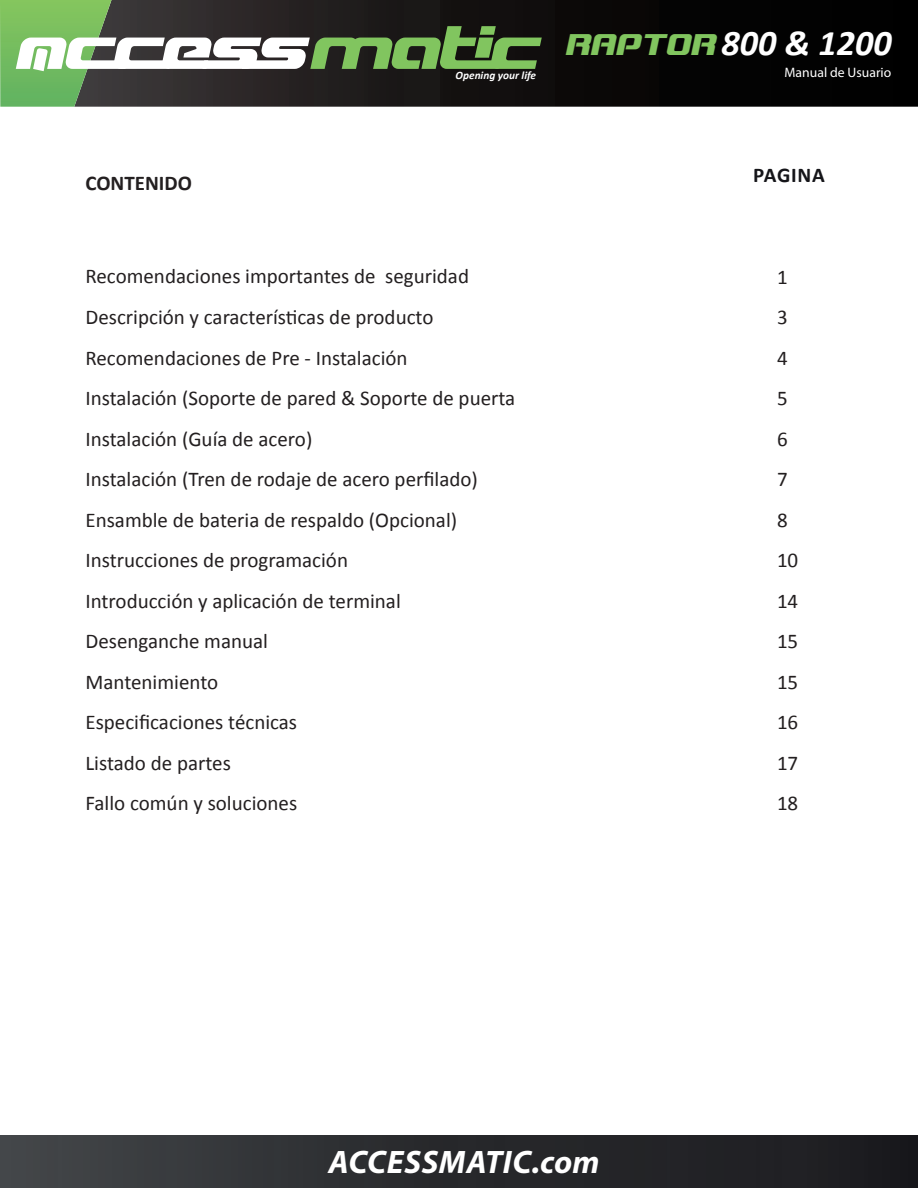
<style>
.page{position:relative;width:918px;height:1188px;background:#fff}
.page>*{position:absolute;margin:0;border:0;box-sizing:border-box;transform-origin:0 0}
.t1{font:italic 700 36.15px "Calibri";color:#fff}
.t2{font:italic 700 32.55px "Myriad Pro";letter-spacing:.02em;color:#fff}
.t3{font:21px/40.5px "Calibri";color:#231f20}
.t4{font:700 21px "Calibri";color:#231f20}
.t5{font:700 21px "Calibri";letter-spacing:.04em;color:#151519}
.t6{font:13.65px "Myriad Pro";color:#fff}
.t7{font:italic 700 11.25px "Calibri";color:#fff}
.s1{font-family:"Blaster";font-weight:400;color:#81c55f}
</style>
<div class="page">
<svg style="left:111px;top:0;width:807px;height:107px;background:#11100f"></svg>
<svg style="left:0;top:0;width:111px;height:107px;background:#6ca85b"></svg>
<svg style="left:16px;top:26px;width:526px;height:45px"></svg>
<div style="left:0;top:1136px;width:918px;height:52px;background:linear-gradient(to right,#3f4245,#17171a)"></div>
<p class="t4" style="left:86px;top:170px;width:108px">CONTENIDO</p>
<p class="t7" style="left:456px;top:69px;width:82px">Opening your life</p>
<h1 class="t1" style="left:565px;top:20px;width:329px"><span class="s1">RAPTOR</span> 800 &amp; 1200</h1>
<p class="t6" style="left:785px;top:64px;width:108px">Manual de Usuario</p>
<p class="t5" style="left:753px;top:162px;width:73px">PAGINA</p>
<p class="t3" style="left:86px;top:256px;width:431px">Recomendaciones importantes de seguridad Descripción y características de producto Recomendaciones de Pre - Instalación<br>Instalación (Soporte de pared &amp; Soporte de puerta Instalación (Guía de acero)<br>Instalación (Tren de rodaje de acero perfilado)<br>Ensamble de bateria de respaldo (Opcional)<br>Instrucciones de programación<br>Introducción y aplicación de terminal Desenganche manual<br>Mantenimiento<br>Especificaciones técnicas<br>Listado de partes<br>Fallo común y soluciones</p>
<p class="t3" style="left:777px;top:256px;width:23px">1<br>3<br>4<br>5<br>6<br>7<br>8<br>10<br>14<br>15<br>15<br>16<br>17<br>18</p>
<h2 class="t2" style="left:329px;top:1141px;width:272px">ACCESSMATIC.com</h2>
</div>
